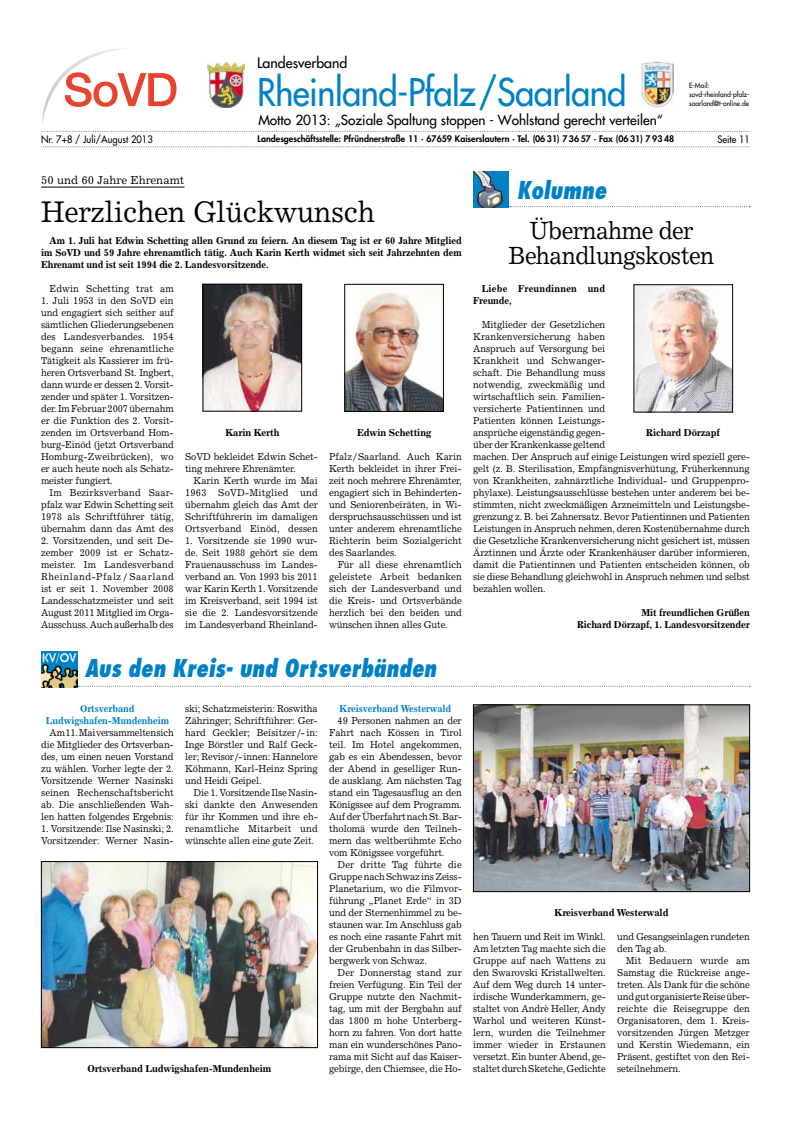
<style>
.page{position:relative;width:791px;height:1134px;background:#fff}
.page>*{position:absolute;margin:0;border:0;box-sizing:border-box;transform-origin:0 0}
.t1{font:37.2px "Futura";letter-spacing:-.015em;color:#0081c7;scale:.93 1}
.t2{font:30px "Excelsior";letter-spacing:-.005em;color:#000;scale:.94 1}
.t3{font:25px/25px "Excelsior";letter-spacing:-.025em;color:#000;text-align:center;scale:.93 1}
.t4{font:italic 800 condensed 24px "Futura";color:#0081c7;scale:.93 1}
.t5{font:14.2px "Futura";color:#000}
.t6{font:13.6px "Futura";color:#000}
.t7{font:11.5px "Excelsior";color:#000}
.t8{font:10px/12px "Excelsior";letter-spacing:-.015em;color:#000;text-align:justify;scale:.94 1}
.t9{font:700 10px/12px "Excelsior";letter-spacing:-.015em;color:#000;text-align:right;scale:.94 1}
.t10{font:700 10px "Excelsior";letter-spacing:-.015em;color:#000;scale:.96 1}
.t11{font:700 10px/12px "Excelsior";letter-spacing:-.015em;color:#0081c7;text-align:center;scale:.94 1}
.t12{font:10px "Futura";color:#000;scale:.94 1}
.t13{font:700 10px/12px "Excelsior";letter-spacing:.02em;color:#000;scale:.94 1}
.t14{font:10px "Excelsior";letter-spacing:.005em;color:#000;scale:.94 1}
.t15{font:800 8.9px "Futura";color:#000}
.t16{font:7.1px/8.9px "Futura";color:#000;scale:.94 1}
</style>
<div class="page">
<img style="left:473px;top:172px;width:36px;height:36px">
<svg style="left:510px;top:206px;width:240px;height:1px"></svg>
<img style="left:636px;top:286px;width:95px;height:124px">
<div style="left:634px;top:284px;width:99px;height:128px;border:1px solid #000"></div>
<hr style="left:41px;top:187px;width:143px;height:1px;background:#000">
<img style="left:346px;top:290px;width:96px;height:120px">
<div style="left:344px;top:284px;width:100px;height:128px;border:1px solid #000"></div>
<img style="left:205px;top:286px;width:95px;height:123px">
<div style="left:203px;top:284px;width:99px;height:127px;border:1px solid #000"></div>
<img style="left:43px;top:863px;width:273px;height:183px">
<div style="left:41px;top:861px;width:277px;height:187px;border:1px solid #000"></div>
<img style="left:42px;top:652px;width:35px;height:36px">
<svg style="left:78px;top:686px;width:672px;height:1px"></svg>
<img style="left:475px;top:707px;width:273px;height:183px">
<div style="left:473px;top:705px;width:277px;height:187px;border:1px solid #000"></div>
<img style="left:208px;top:62px;width:36px;height:45px">
<img style="left:642px;top:61px;width:32px;height:46px">
<svg style="left:42px;top:48px;width:134px;height:75px"></svg>
<svg style="left:41px;top:146px;width:709px;height:1px"></svg>
<svg style="left:41px;top:131px;width:709px;height:1px"></svg>
<h3 class="t5" style="left:257px;top:53px;width:92px">Landesverband</h3>
<h1 class="t1" style="left:257px;top:68px;width:399px">Rheinland-Pfalz/Saarland</h1>
<p class="t16" style="left:689px;top:81px;width:65px">E-Mail: sovd-rheinland-pfalz&shy;saarland@t-online.de</p>
<h3 class="t6" style="left:258px;top:111px;width:406px">Motto 2013: „Soziale Spaltung stoppen - Wohlstand gerecht verteilen“</h3>
<p class="t15" style="left:258px;top:133px;width:418px">Landesgeschäftsstelle: Pfründnerstraße 11 · 67659 Kaiserslautern · Tel. (06 31) 7 36 57 · Fax (06 31) 7 93 48</p>
<p class="t12" style="left:41px;top:133px;width:120px">Nr. 7+8 / Juli/August 2013</p>
<p class="t12" style="left:717px;top:133px;width:36px">Seite 11</p>
<p class="t7" style="left:41px;top:173px;width:145px">50 und 60 Jahre Ehrenamt</p>
<h2 class="t2" style="left:41px;top:194px;width:357px">Herzlichen Glückwunsch</h2>
<p class="t9" style="left:41px;top:234px;width:449px;text-align:justify;text-indent:9px">Am 1. Juli hat Edwin Schetting allen Grund zu feiern. An diesem Tag ist er 60 Jahre Mitglied im SoVD und 59 Jahre ehrenamtlich tätig. Auch Karin Kerth widmet sich seit Jahrzehnten dem Ehrenamt und ist seit 1994 die 2. Landesvorsitzende.</p>
<p class="t14" style="left:50px;top:282px;width:134px">Edwin Schetting trat am</p>
<p class="t8" style="left:41px;top:294px;width:143px">1. Juli 1953 in den SoVD ein und engagiert sich seither auf sämtlichen Gliederungsebenen des Landesverbandes. 1954 begann seine ehrenamtliche Tätigkeit als Kassierer im frü&shy;heren Ortsverband St. Ingbert, dann wurde er dessen 2. Vorsit&shy;zender und später 1. Vorsitzen&shy;der. Im Februar 2007 übernahm er die Funktion des 2. Vorsit&shy;zenden im Ortsverband Hom&shy;burg-Einöd (jetzt Ortsverband Homburg-Zweibrücken), wo er auch heute noch als Schatz&shy;meister fungiert.</p>
<p class="t8" style="left:41px;top:486px;width:143px;text-indent:9px">Im Bezirksverband Saar&shy;pfalz war Edwin Schetting seit 1978 als Schriftführer tätig, übernahm dann das Amt des</p>
<p class="t8" style="left:41px;top:534px;width:143px">2. Vorsitzenden, und seit De&shy;zember 2009 ist er Schatz&shy;meister. Im Landesverband Rheinland-Pfalz / Saarland ist er seit 1. November 2008<br>Landesschatzmeister und seit August 2011 Mitglied im Orga-Ausschuss. Auch außerhalb des</p>
<p class="t10" style="left:225px;top:426px;width:58px">Karin Kerth</p>
<p class="t10" style="left:357px;top:426px;width:79px">Edwin Schetting</p>
<p class="t8" style="left:329px;top:450px;width:143px">Pfalz/Saarland. Auch Karin Kerth bekleidet in ihrer Frei&shy;zeit noch mehrere Ehrenämter, engagiert sich in Behinderten&shy;und Seniorenbeiräten, in Wi&shy;derspruchsausschüssen und ist unter anderem ehrenamtliche Richterin beim Sozialgericht des Saarlandes.</p>
<p class="t8" style="left:329px;top:558px;width:143px;text-indent:9px">Für all diese ehrenamtlich geleistete Arbeit bedanken sich der Landesverband und die Kreis- und Ortsverbände herzlich bei den beiden und wünschen ihnen alles Gute.</p>
<p class="t8" style="left:185px;top:450px;width:143px">SoVD bekleidet Edwin Schet&shy;ting mehrere Ehrenämter.</p>
<p class="t8" style="left:185px;top:474px;width:143px;text-indent:9px">Karin Kerth wurde im Mai 1963 SoVD-Mitglied und übernahm gleich das Amt der Schriftführerin im damaligen Ortsverband Einöd, dessen</p>
<p class="t8" style="left:185px;top:534px;width:143px">1. Vorsitzende sie 1990 wur&shy;de. Seit 1988 gehört sie dem Frauenausschuss im Landes&shy;verband an. Von 1993 bis 2011 war Karin Kerth 1. Vorsitzende im Kreisverband, seit 1994 ist sie die 2. Landesvorsitzende im Landesverband Rheinland-</p>
<h3 class="t4" style="left:85px;top:653px;width:380px">Aus den Kreis- und Ortsverbänden</h3>
<p class="t8" style="left:185px;top:702px;width:143px">ski; Schatzmeisterin: Roswitha Zähringer; Schriftführer: Ger&shy;hard Geckler; Beisitzer /- in:<br>Inge Börstler und Ralf Geck&shy;ler; Revisor/-innen: Hannelore Köhmann, Karl-Heinz Spring und Heidi Geipel.</p>
<p class="t8" style="left:185px;top:786px;width:143px;text-indent:9px">Die 1. Vorsitzende Ilse Nasin&shy;ski dankte den Anwesenden für ihr Kommen und ihre eh&shy;renamtliche Mitarbeit und wünschte allen eine gute Zeit.</p>
<p class="t11" style="left:46px;top:702px;width:133px">Ortsverband<br>Ludwigshafen-Mundenheim</p>
<p class="t8" style="left:41px;top:726px;width:143px;text-indent:9px">Am 11. Mai versammelten sich die Mitglieder des Ortsverban&shy;des, um einen neuen Vorstand zu wählen. Vorher legte der 2.<br>Vorsitzende Werner Nasinski seinen Rechenschaftsbericht ab. Die anschließenden Wah&shy;len hatten folgendes Ergebnis:</p>
<p class="t8" style="left:41px;top:822px;width:143px">1. Vorsitzende: Ilse Nasinski; 2.<br>Vorsitzender: Werner Nasin-</p>
<p class="t11" style="left:340px;top:702px;width:120px">Kreisverband Westerwald</p>
<p class="t8" style="left:329px;top:714px;width:143px;text-indent:9px">49 Personen nahmen an der Fahrt nach Kössen in Tirol teil. Im Hotel angekommen, gab es ein Abendessen, bevor der Abend in geselliger Run&shy;de ausklang. Am nächsten Tag stand ein Tagesausflug an den Königssee auf dem Programm.<br>Auf der Überfahrt nach St. Bar&shy;tholomä wurde den Teilneh&shy;mern das weltberühmte Echo vom Königssee vorgeführt.</p>
<p class="t8" style="left:329px;top:858px;width:143px;text-indent:9px">Der dritte Tag führte die Gruppe nach Schwaz ins Zeiss-Planetarium, wo die Filmvor&shy;führung „Planet Erde“ in 3D und der Sternenhimmel zu be&shy;staunen war. Im Anschluss gab es noch eine rasante Fahrt mit der Grubenbahn in das Silber&shy;bergwerk von Schwaz.</p>
<p class="t8" style="left:329px;top:966px;width:143px;text-indent:9px">Der Donnerstag stand zur freien Verfügung. Ein Teil der Gruppe nutzte den Nachmit&shy;tag, um mit der Bergbahn auf das 1800 m hohe Unterberg&shy;horn zu fahren. Von dort hatte man ein wunderschönes Pano&shy;rama mit Sicht auf das Kaiser&shy;gebirge, den Chiemsee, die Ho-</p>
<p class="t10" style="left:88px;top:1062px;width:193px">Ortsverband Ludwigshafen-Mundenheim</p>
<h3 class="t4" style="left:517px;top:174px;width:98px">Kolumne</h3>
<h3 class="t3" style="left:509px;top:218px;width:222px">Übernahme der<br>Behandlungskosten</h3>
<p class="t13" style="left:473px;top:282px;width:142px;text-indent:9px">Liebe Freundinnen und<br>Freunde,</p>
<p class="t8" style="left:473px;top:318px;width:296px;text-align:left;text-indent:9px">Mitglieder der Gesetzlichen<br>Krankenversicherung haben<br>Anspruch auf Versorgung bei<br>Krankheit und Schwanger-<br>schaft. Die Behandlung muss<br>notwendig, zweckmäßig und<br>wirtschaftlich sein. Familien-<br>versicherte Patientinnen und<br>Patienten können Leistungs-<br>ansprüche eigenständig gegen-<br>über der Krankenkasse geltend<br>machen. Der Anspruch auf einige Leistungen wird speziell gere&shy;gelt (z. B. Sterilisation, Empfängnisverhütung, Früherkennung von Krankheiten, zahnärztliche Individual- und Gruppenpro&shy;phylaxe). Leistungsausschlüsse bestehen unter anderem bei be&shy;stimmten, nicht zweckmäßigen Arzneimitteln und Leistungsbe&shy;grenzung z. B. bei Zahnersatz. Bevor Patientinnen und Patienten Leistungen in Anspruch nehmen, deren Kostenübernahme durch die Gesetzliche Krankenversicherung nicht gesichert ist, müssen Ärztinnen und Ärzte oder Krankenhäuser darüber informieren, damit die Patientinnen und Patienten entscheiden können, ob sie diese Behandlung gleichwohl in Anspruch nehmen und selbst bezahlen wollen.</p>
<p class="t9" style="left:577px;top:606px;width:185px">Mit freundlichen Grüßen<br>Richard Dörzapf, 1. Landesvorsitzender</p>
<p class="t10" style="left:646px;top:426px;width:79px">Richard Dörzapf</p>
<p class="t10" style="left:554px;top:906px;width:120px">Kreisverband Westerwald</p>
<p class="t8" style="left:473px;top:930px;width:143px">hen Tauern und Reit im Winkl.<br>Am letzten Tag machte sich die Gruppe auf nach Wattens zu den Swarovski Kristallwelten.<br>Auf dem Weg durch 14 unter&shy;irdische Wunderkammern, ge&shy;staltet von Andrè Heller, Andy Warhol und weiteren Künst&shy;lern, wurden die Teilnehmer immer wieder in Erstaunen versetzt. Ein bunter Abend, ge&shy;staltet durch Sketche, Gedichte</p>
<p class="t8" style="left:617px;top:930px;width:143px">und Gesangseinlagen rundeten den Tag ab.</p>
<p class="t8" style="left:617px;top:954px;width:143px;text-indent:9px">Mit Bedauern wurde am Samstag die Rückreise ange&shy;treten. Als Dank für die schöne und gut organisierte Reise über&shy;reichte die Reisegruppe den Organisatoren, dem 1. Kreis&shy;vorsitzenden Jürgen Metzger und Kerstin Wiedemann, ein Präsent, gestiftet von den Rei&shy;seteilnehmern.</p>
</div>
